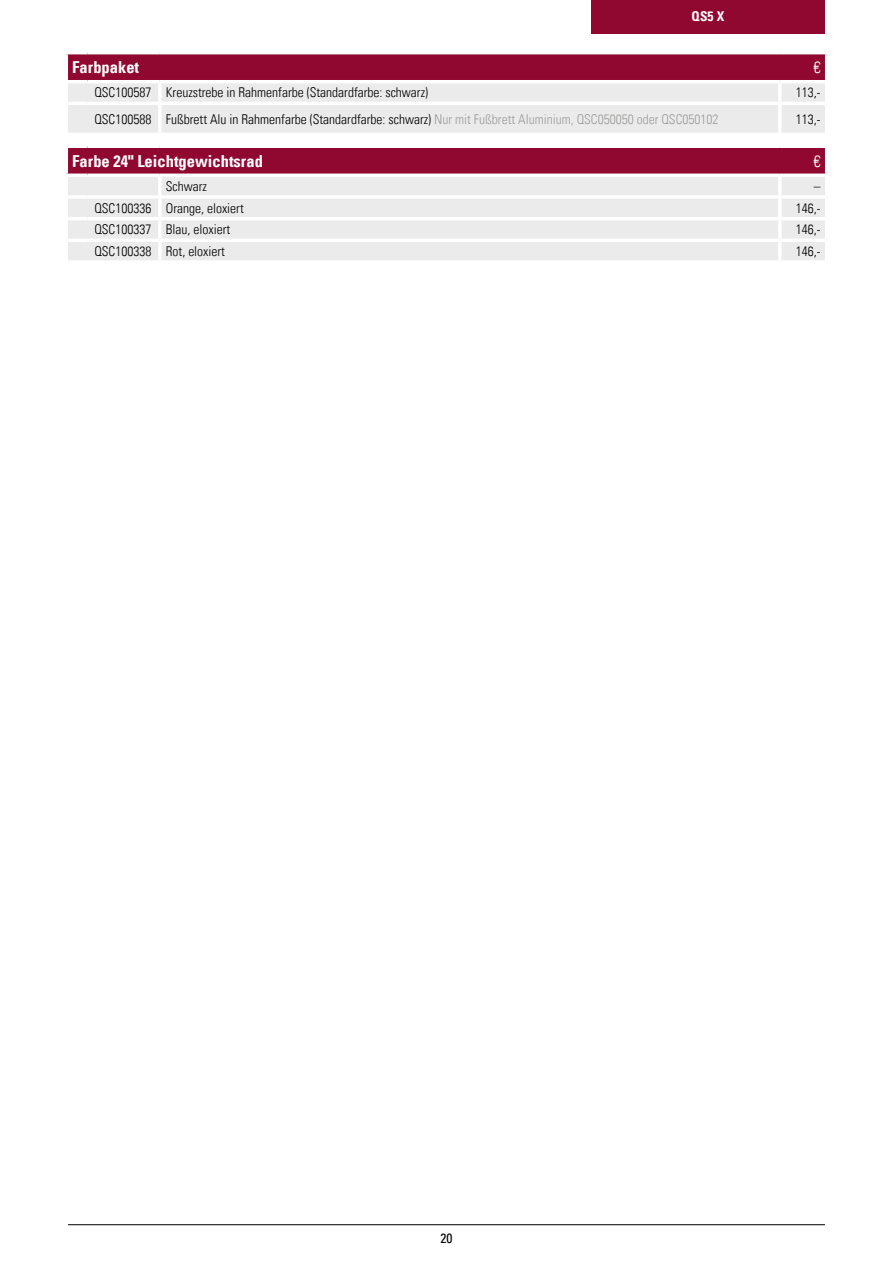
<style>
.page{position:relative;width:893px;height:1263px;background:#fff}
.page>*{position:absolute;margin:0;border:0;box-sizing:border-box;transform-origin:0 0}
.t1{font:16.5px "Univers Com 67 Bold Cond";color:#fff}
.t2{font:16.5px "Univers Com 47 Light Cond";color:#fff}
.t3{font:13.5px "Univers Com 47 Light Cond";color:#000}
.t4{font:13.5px "Univers Com 67 Bold Cond";color:#fff}
.t5{font:condensed 13.5px "Univers Com 57";color:#000}
.s1{color:#9d9d9c}
</style>
<div class="page">
<svg style="left:68px;top:54px;width:757px;height:79px"></svg>
<hr style="left:88px;top:80px;width:72px;height:3px;background:#fff">
<hr style="left:158px;top:83px;width:4px;height:19px;background:#fff">
<hr style="left:778px;top:105px;width:4px;height:28px;background:#fff">
<hr style="left:88px;top:102px;width:72px;height:3px;background:#fff">
<hr style="left:158px;top:105px;width:4px;height:28px;background:#fff">
<hr style="left:780px;top:102px;width:48px;height:3px;background:#fff">
<hr style="left:778px;top:83px;width:4px;height:19px;background:#fff">
<hr style="left:65px;top:80px;width:23px;height:3px;background:#fff">
<hr style="left:160px;top:80px;width:620px;height:3px;background:#fff">
<hr style="left:780px;top:80px;width:48px;height:3px;background:#fff">
<hr style="left:65px;top:102px;width:23px;height:3px;background:#fff">
<hr style="left:160px;top:102px;width:620px;height:3px;background:#fff">
<div style="left:68px;top:148px;width:757px;height:26px;background:#900730"></div>
<div style="left:68px;top:177px;width:757px;height:83px;background:#ebebeb"></div>
<hr style="left:158px;top:177px;width:4px;height:18px;background:#fff">
<hr style="left:778px;top:199px;width:4px;height:18px;background:#fff">
<hr style="left:778px;top:220px;width:4px;height:19px;background:#fff">
<hr style="left:778px;top:242px;width:4px;height:18px;background:#fff">
<hr style="left:88px;top:195px;width:72px;height:4px;background:#fff">
<hr style="left:158px;top:199px;width:4px;height:18px;background:#fff">
<hr style="left:88px;top:217px;width:72px;height:3px;background:#fff">
<hr style="left:158px;top:220px;width:4px;height:19px;background:#fff">
<hr style="left:88px;top:239px;width:72px;height:3px;background:#fff">
<hr style="left:158px;top:242px;width:4px;height:18px;background:#fff">
<hr style="left:780px;top:195px;width:48px;height:4px;background:#fff">
<hr style="left:780px;top:217px;width:48px;height:3px;background:#fff">
<hr style="left:780px;top:239px;width:48px;height:3px;background:#fff">
<hr style="left:778px;top:177px;width:4px;height:18px;background:#fff">
<hr style="left:65px;top:195px;width:23px;height:4px;background:#fff">
<hr style="left:160px;top:195px;width:620px;height:4px;background:#fff">
<hr style="left:65px;top:217px;width:23px;height:3px;background:#fff">
<hr style="left:160px;top:217px;width:620px;height:3px;background:#fff">
<hr style="left:65px;top:239px;width:23px;height:3px;background:#fff">
<hr style="left:160px;top:239px;width:620px;height:3px;background:#fff">
<div style="left:591px;top:0;width:234px;height:34px;background:#900730"></div>
<hr style="left:68px;top:1224px;width:757px;height:1px;background:#000">
<p class="t4" style="left:692px;top:8px;width:34px">QS5 X</p>
<p class="t1" style="left:72px;top:57px;width:68px">Farbpaket</p>
<p class="t2" style="left:813px;top:57px;width:9px">€</p>
<p class="t3" style="left:94px;top:85px;width:335px">QSC100587 Kreuzstrebe in Rahmenfarbe (Standardfarbe: schwarz)</p>
<p class="t3" style="left:796px;top:85px;width:26px">113,-</p>
<p class="t3" style="left:94px;top:111px;width:625px">QSC100588 Fußbrett Alu in Rahmenfarbe (Standardfarbe: schwarz) <span class="s1">Nur mit Fußbrett Aluminium, QSC050050 oder QSC050102</span></p>
<p class="t3" style="left:796px;top:111px;width:26px">113,-</p>
<p class="t1" style="left:72px;top:151px;width:192px">Farbe 24" Leichtgewichtsrad</p>
<p class="t2" style="left:813px;top:151px;width:9px">€</p>
<p class="t3" style="left:166px;top:178px;width:43px">Schwarz</p>
<p class="t3" style="left:814px;top:178px;width:8px">–</p>
<p class="t3" style="left:94px;top:200px;width:151px">QSC100336 Orange, eloxiert</p>
<p class="t3" style="left:796px;top:200px;width:26px">146,-</p>
<p class="t3" style="left:94px;top:221px;width:137px">QSC100337 Blau, eloxiert</p>
<p class="t3" style="left:796px;top:221px;width:26px">146,-</p>
<p class="t3" style="left:94px;top:243px;width:132px">QSC100338 Rot, eloxiert</p>
<p class="t3" style="left:796px;top:243px;width:26px">146,-</p>
<p class="t5" style="left:440px;top:1229px;width:13px">20</p>
</div>
